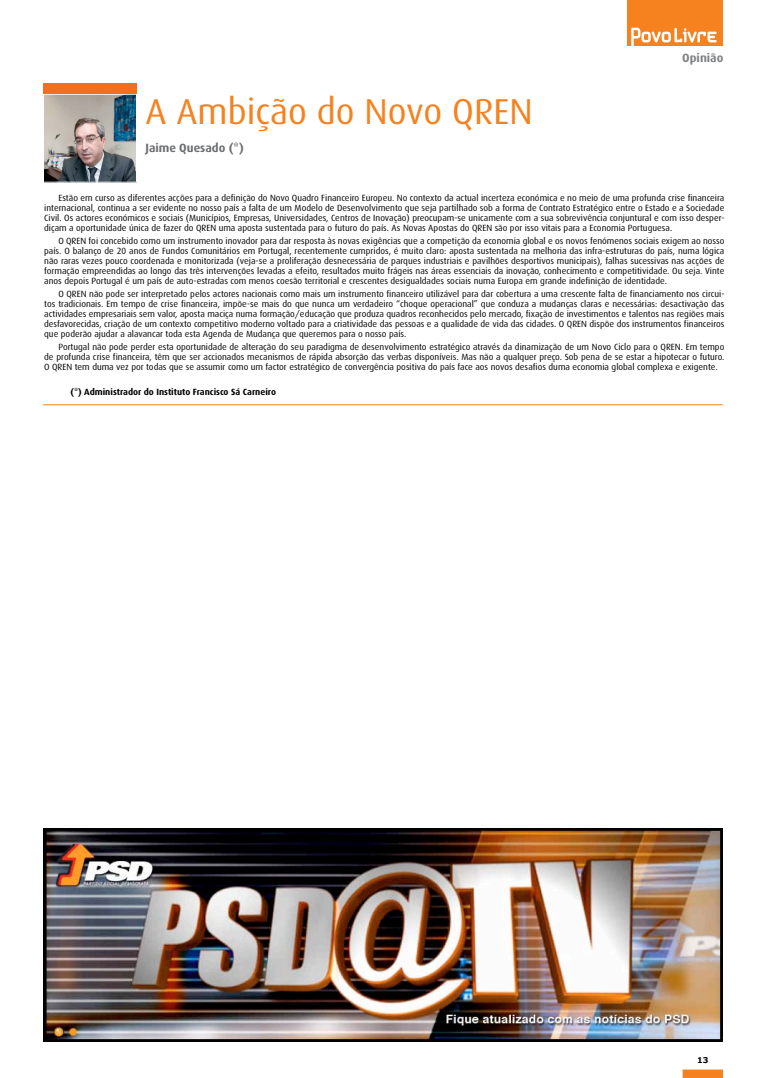
<style>
.page{position:relative;width:766px;height:1078px;background:#fff}
.page>*{position:absolute;margin:0;border:0;box-sizing:border-box;transform-origin:0 0}
.t1{font:36px "Dax";color:#f5821f}
.t2{font:700 12px "Dax";color:#6d6e70}
.t3{font:700 12px "Dax";color:#808184}
.t4{font:9px/10px "Dax";color:#000;text-align:justify}
.t5{font:700 9px "Dax";color:#000}
.t6{font:700 8px "Verdana";color:#000}
</style>
<div class="page">
<div style="left:682px;top:1069px;width:40px;height:8px;background:#f5821f;border:1px solid #f5821f"></div>
<img style="left:45px;top:96px;width:90px;height:85px">
<div style="left:43px;top:94px;width:94px;height:89px;border:1px solid #fff"></div>
<div style="left:43px;top:83px;width:93px;height:11px;background:#f26f20"></div>
<hr style="left:43px;top:404px;width:679px;height:1px;background:#f5821f">
<img style="left:44px;top:828px;width:678px;height:213px">
<div style="left:626px;top:0;width:96px;height:45px;background:#f5821f"></div>
<svg style="left:631px;top:28px;width:85px;height:18px"></svg>
<h2 class="t3" style="left:682px;top:51px;width:43px">Opinião</h2>
<h1 class="t1" style="left:145px;top:91px;width:388px">A Ambição do Novo QREN</h1>
<h2 class="t2" style="left:145px;top:141px;width:100px">Jaime Quesado (*)</h2>
<p class="t4" style="left:44px;top:193px;width:681px;text-indent:14px">Estão em curso as diferentes acções para a definição do Novo Quadro Financeiro Europeu. No contexto da actual incerteza económica e no meio de uma profunda crise financeira internacional, continua a ser evidente no nosso país a falta de um Modelo de Desenvolvimento que seja partilhado sob a forma de Contrato Estratégico entre o Estado e a Sociedade Civil. Os actores económicos e sociais (Municípios, Empresas, Universidades, Centros de Inovação) preocupam-se unicamente com a sua sobrevivência conjuntural e com isso desper&shy;diçam a oportunidade única de fazer do QREN uma aposta sustentada para o futuro do país. As Novas Apostas do QREN são por isso vitais para a Economia Portuguesa.</p>
<p class="t4" style="left:44px;top:236px;width:681px;text-indent:14px">O QREN foi concebido como um instrumento inovador para dar resposta às novas exigências que a competição da economia global e os novos fenómenos sociais exigem ao nosso país. O balanço de 20 anos de Fundos Comunitários em Portugal, recentemente cumpridos, é muito claro: aposta sustentada na melhoria das infra-estruturas do país, numa lógica não raras vezes pouco coordenada e monitorizada (veja-se a proliferação desnecessária de parques industriais e pavilhões desportivos municipais), falhas sucessivas nas acções de formação empreendidas ao longo das três intervenções levadas a efeito, resultados muito frágeis nas áreas essenciais da inovação, conhecimento e competitividade. Ou seja. Vinte anos depois Portugal é um país de auto-estradas com menos coesão territorial e crescentes desigualdades sociais numa Europa em grande indefinição de identidade.</p>
<p class="t4" style="left:44px;top:289px;width:681px;text-indent:14px">O QREN não pode ser interpretado pelos actores nacionais como mais um instrumento financeiro utilizável para dar cobertura a uma crescente falta de financiamento nos circui&shy;tos tradicionais. Em tempo de crise financeira, impõe-se mais do que nunca um verdadeiro “choque operacional” que conduza a mudanças claras e necessárias: desactivação das actividades empresariais sem valor, aposta maciça numa formação/educação que produza quadros reconhecidos pelo mercado, fixação de investimentos e talentos nas regiões mais desfavorecidas, criação de um contexto competitivo moderno voltado para a criatividade das pessoas e a qualidade de vida das cidades. O QREN dispõe dos instrumentos financeiros que poderão ajudar a alavancar toda esta Agenda de Mudança que queremos para o nosso país.</p>
<p class="t4" style="left:44px;top:341px;width:681px;text-indent:14px">Portugal não pode perder esta oportunidade de alteração do seu paradigma de desenvolvimento estratégico através da dinamização de um Novo Ciclo para o QREN. Em tempo de profunda crise financeira, têm que ser accionados mecanismos de rápida absorção das verbas disponíveis. Mas não a qualquer preço. Sob pena de se estar a hipotecar o futuro.<br>O QREN tem duma vez por todas que se assumir como um factor estratégico de convergência positiva do país face aos novos desafios duma economia global complexa e exigente.</p>
<p class="t5" style="left:70px;top:387px;width:207px">(*) Administrador do Instituto Francisco Sá Carneiro</p>
<p class="t6" style="left:697px;top:1054px;width:13px">13</p>
</div>
